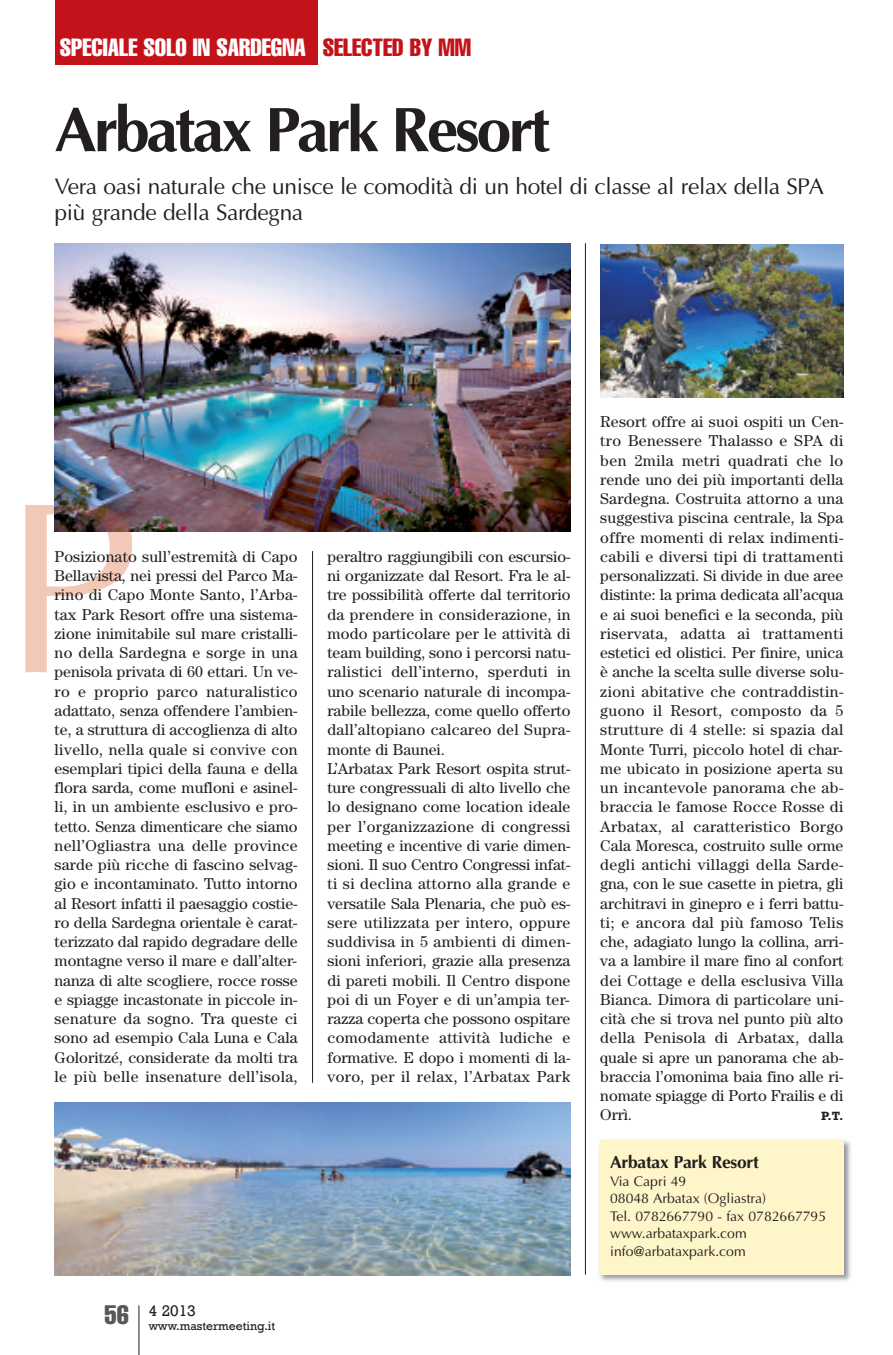
<style>
.page{position:relative;width:893px;height:1355px;background:#fff}
.page>*{position:absolute;margin:0;border:0;box-sizing:border-box;transform-origin:0 0}
.t1{font:700 63px "Optima";letter-spacing:-.05em;color:#231f20}
.t2{font:extra-condensed 24.5px "Helvetica";color:#fff}
.t3{font:extra-condensed 24.5px "Helvetica";color:#c4121a}
.t4{font:22.75px/26.2px "Optima";letter-spacing:-.015em;color:#231f20}
.t5{font:700 17.5px "Optima";letter-spacing:-.015em;color:#231f20}
.t6{font:15.75px/19.2px "Century";letter-spacing:.005em;color:#231f20;text-align:justify}
.t7{font:15.75px "Rockwell";color:#231f20}
.t8{font:14px/17.5px "Optima";color:#231f20}
.t9{font:12.25px "Rockwell";color:#231f20}
.t10{font:700 12.25px "Rockwell";color:#231f20}
</style>
<div class="page">
<hr style="left:138px;top:1305px;width:1px;height:49px;background:#231f20">
<div style="left:55px;top:0;width:262px;height:64px;background:#c4121a"></div>
<hr style="left:585px;top:243px;width:1px;height:1031px;background:#231f20">
<img style="left:599px;top:1140px;width:252px;height:141px">
<div style="left:600px;top:1140px;width:243px;height:134px;background:#fef5c9"></div>
<img style="left:55px;top:243px;width:515px;height:288px">
<hr style="left:312px;top:551px;width:1px;height:531px;background:#231f20">
<img style="left:600px;top:245px;width:243px;height:152px">
<img style="left:55px;top:1102px;width:515px;height:173px">
<svg style="left:25px;top:505px;width:107px;height:167px"></svg>
<img style="left:55px;top:505px;width:77px;height:26px">
<h2 class="t2" style="left:60px;top:39px;width:248px">SPECIALE SOLO IN SARDEGNA</h2>
<h2 class="t3" style="left:323px;top:39px;width:150px">SELECTED BY MM</h2>
<h1 class="t1" style="left:55px;top:92px;width:497px">Arbatax Park Resort</h1>
<h3 class="t4" style="left:55px;top:173px;width:771px">Vera oasi naturale che unisce le comodità di un hotel di classe al relax della SPA più grande della Sardegna</h3>
<p class="t6" style="left:55px;top:548px;width:245px">Posizionato sull’estremità di Capo Bellavista, nei pressi del Parco Ma&shy;rino di Capo Monte Santo, l’Arba&shy;tax Park Resort offre una sistema&shy;zione inimitabile sul mare cristalli&shy;no della Sardegna e sorge in una penisola privata di 60 ettari. Un ve&shy;ro e proprio parco naturalistico adattato, senza offendere l’ambien&shy;te, a struttura di accoglienza di alto livello, nella quale si convive con esemplari tipici della fauna e della flora sarda, come mufloni e asinel&shy;li, in un ambiente esclusivo e pro&shy;tetto. Senza dimenticare che siamo nell’Ogliastra una delle province sarde più ricche di fascino selvag&shy;gio e incontaminato. Tutto intorno al Resort infatti il paesaggio costie&shy;ro della Sardegna orientale è carat&shy;terizzato dal rapido degradare delle montagne verso il mare e dall’alter&shy;nanza di alte scogliere, rocce rosse e spiagge incastonate in piccole in&shy;senature da sogno. Tra queste ci sono ad esempio Cala Luna e Cala Goloritzé, considerate da molti tra le più belle insenature dell’isola,</p>
<p class="t6" style="left:327px;top:548px;width:245px;text-align:left">peraltro raggiungibili con escursio&shy;ni organizzate dal Resort. Fra le al&shy;tre possibilità offerte dal territorio da prendere in considerazione, in modo particolare per le attività di team building, sono i percorsi natu&shy;ralistici dell’interno, sperduti in uno scenario naturale di incompa&shy;rabile bellezza, come quello offerto dall’altopiano calcareo del Supra&shy;monte di Baunei.<br>L’Arbatax Park Resort ospita strut&shy;ture congressuali di alto livello che lo designano come location ideale per l’organizzazione di congressi meeting e incentive di varie dimen&shy;sioni. Il suo Centro Congressi infat&shy;ti si declina attorno alla grande e versatile Sala Plenaria, che può es&shy;sere utilizzata per intero, oppure suddivisa in 5 ambienti di dimen&shy;sioni inferiori, grazie alla presenza di pareti mobili. Il Centro dispone poi di un Foyer e di un’ampia ter&shy;razza coperta che possono ospitare comodamente attività ludiche e formative. E dopo i momenti di la&shy;voro, per il relax, l’Arbatax Park</p>
<p class="t9" style="left:105px;top:1318px;width:172px"><sup>56</sup> www.mastermeeting.it</p>
<p class="t7" style="left:149px;top:1300px;width:49px">4 2013</p>
<p class="t6" style="left:600px;top:413px;width:245px">Resort offre ai suoi ospiti un Cen&shy;tro Benessere Thalasso e SPA di ben 2mila metri quadrati che lo rende uno dei più importanti della Sardegna. Costruita attorno a una suggestiva piscina centrale, la Spa offre momenti di relax indimenti&shy;cabili e diversi tipi di trattamenti personalizzati. Si divide in due aree distinte: la prima dedicata all’acqua e ai suoi benefici e la seconda, più riservata, adatta ai trattamenti estetici ed olistici. Per finire, unica è anche la scelta sulle diverse solu&shy;zioni abitative che contraddistin&shy;guono il Resort, composto da 5 strutture di 4 stelle: si spazia dal Monte Turri, piccolo hotel di char&shy;me ubicato in posizione aperta su un incantevole panorama che ab&shy;braccia le famose Rocce Rosse di Arbatax, al caratteristico Borgo Cala Moresca, costruito sulle orme degli antichi villaggi della Sarde&shy;gna, con le sue casette in pietra, gli architravi in ginepro e i ferri battu&shy;ti; e ancora dal più famoso Telis che, adagiato lungo la collina, arri&shy;va a lambire il mare fino al confort dei Cottage e della esclusiva Villa Bianca. Dimora di particolare uni&shy;cità che si trova nel punto più alto della Penisola di Arbatax, dalla quale si apre un panorama che ab&shy;braccia l’omonima baia fino alle ri&shy;nomate spiagge di Porto Frailis e di Orrì.</p>
<p class="t10" style="left:821px;top:1108px;width:24px">P.T.</p>
<p class="t5" style="left:610px;top:1151px;width:150px">Arbatax Park Resort</p>
<p class="t8" style="left:610px;top:1171px;width:217px">Via Capri 49<br>08048 Arbatax (Ogliastra)<br>Tel. 0782667790 - fax 0782667795 www.arbataxpark.com info@arbataxpark.com</p>
</div>
